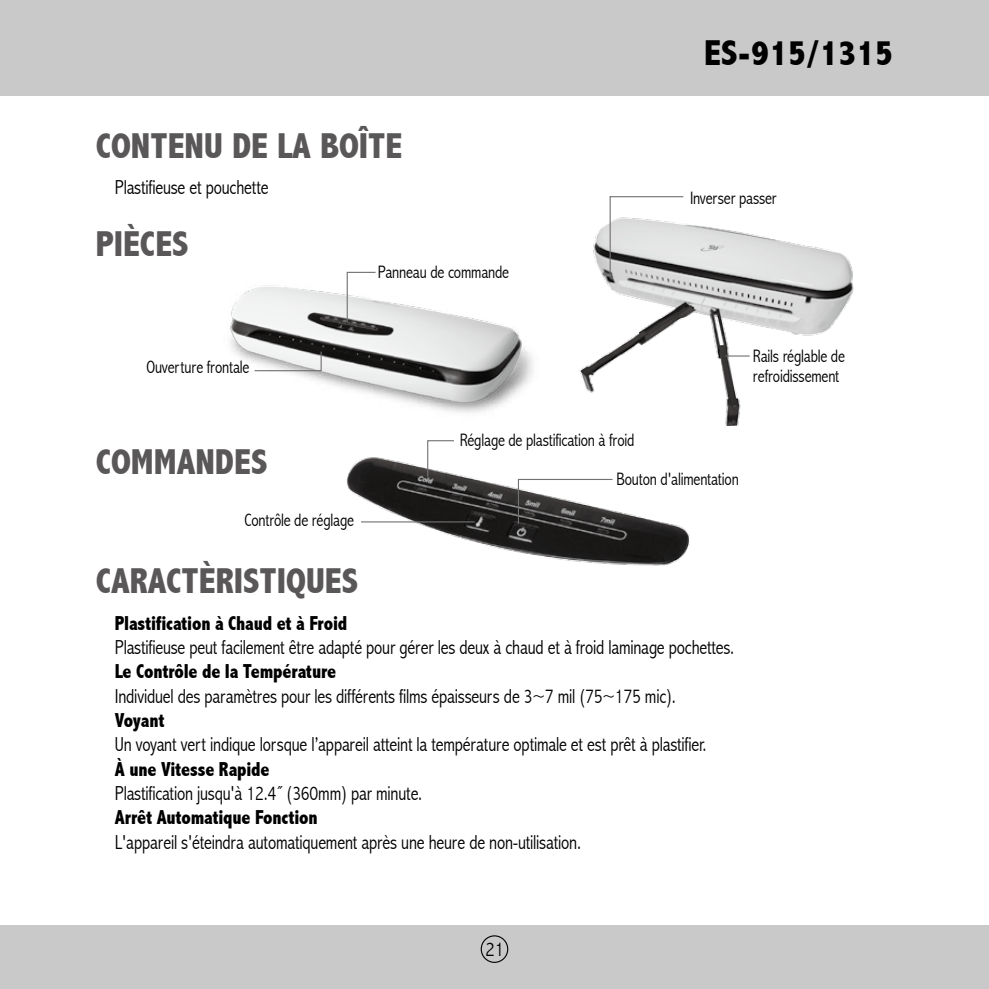
<style>
.page{position:relative;width:989px;height:989px;background:#fff}
.page>*{position:absolute;margin:0;border:0;box-sizing:border-box;transform-origin:0 0}
.t1{font:800 condensed 36px "Abadi";color:#595757}
.t2{font:800 condensed 36px "Abadi";color:#000}
.t3{font:300 condensed 20.25px "Abadi";letter-spacing:-.01em;color:#000;scale:.95 1}
.t4{font:800 condensed 20.25px "Abadi";letter-spacing:-.01em;color:#000;scale:.95 1}
.t5{font:300 condensed 20.25px "Abadi";letter-spacing:-.01em;color:#000}
.t6{font:300 condensed 18px/20.2px "Abadi";letter-spacing:-.01em;color:#000;scale:.95 1}
</style>
<div class="page">
<div style="left:0;top:0;width:989px;height:96px;background:#c9c9ca"></div>
<div style="left:0;top:925px;width:989px;height:64px;background:#c9c9ca"></div>
<div style="left:481px;top:935px;width:27px;height:28px;border:1px solid #000;border-radius:50%"></div>
<img style="left:230px;top:285px;width:303px;height:128px">
<svg style="left:253px;top:350px;width:69px;height:22px"></svg>
<svg style="left:346px;top:271px;width:31px;height:52px"></svg>
<img style="left:579px;top:224px;width:275px;height:202px">
<svg style="left:725px;top:355px;width:24px;height:1px"></svg>
<svg style="left:609px;top:196px;width:75px;height:79px"></svg>
<img style="left:347px;top:457px;width:343px;height:109px">
<svg style="left:517px;top:478px;width:96px;height:47px"></svg>
<svg style="left:426px;top:440px;width:29px;height:38px"></svg>
<hr style="left:361px;top:521px;width:113px;height:1px;background:#727172">
<h1 class="t1" style="left:96px;top:125px;width:308px">CONTENU DE LA BOÎTE</h1>
<p class="t3" style="left:115px;top:176px;width:163px">Plastifieuse et pouchette</p>
<h1 class="t1" style="left:96px;top:223px;width:94px">PIÈCES</h1>
<p class="t6" style="left:146px;top:357px;width:110px">Ouverture frontale</p>
<p class="t6" style="left:378px;top:262px;width:140px">Panneau de commande</p>
<h1 class="t2" style="left:704px;top:33px;width:190px">ES-915/1315</h1>
<p class="t6" style="left:690px;top:188px;width:93px">Inverser passer</p>
<p class="t6" style="left:753px;top:346px;width:98px">Rails réglable de refroidissement</p>
<h1 class="t1" style="left:96px;top:441px;width:173px">COMMANDES</h1>
<p class="t6" style="left:244px;top:510px;width:117px">Contrôle de réglage</p>
<p class="t6" style="left:460px;top:430px;width:185px">Réglage de plastification à froid</p>
<p class="t6" style="left:616px;top:468px;width:130px">Bouton d'alimentation</p>
<h1 class="t1" style="left:96px;top:560px;width:264px">CARACTÈRISTIQUES</h1>
<p class="t4" style="left:115px;top:611px;width:246px">Plastification à Chaud et à Froid</p>
<p class="t3" style="left:115px;top:635px;width:653px">Plastifieuse peut facilement être adapté pour gérer les deux à chaud et à froid laminage pochettes.</p>
<p class="t4" style="left:115px;top:660px;width:234px">Le Contrôle de la Température</p>
<p class="t3" style="left:115px;top:684px;width:592px">Individuel des paramètres pour les différents films épaisseurs de 3~7 mil (75~175 mic).</p>
<p class="t4" style="left:115px;top:708px;width:54px">Voyant</p>
<p class="t3" style="left:115px;top:733px;width:624px">Un voyant vert indique lorsque l’appareil atteint la température optimale et est prêt à plastifier.</p>
<p class="t4" style="left:115px;top:757px;width:164px">À une Vitesse Rapide</p>
<p class="t3" style="left:115px;top:781px;width:325px">Plastification jusqu'à 12.4˝ (360mm) par minute.</p>
<p class="t4" style="left:115px;top:805px;width:215px">Arrêt Automatique Fonction</p>
<p class="t3" style="left:115px;top:830px;width:492px">L'appareil s'éteindra automatiquement après une heure de non-utilisation.</p>
<p class="t5" style="left:485px;top:937px;width:20px">21</p>
</div>
